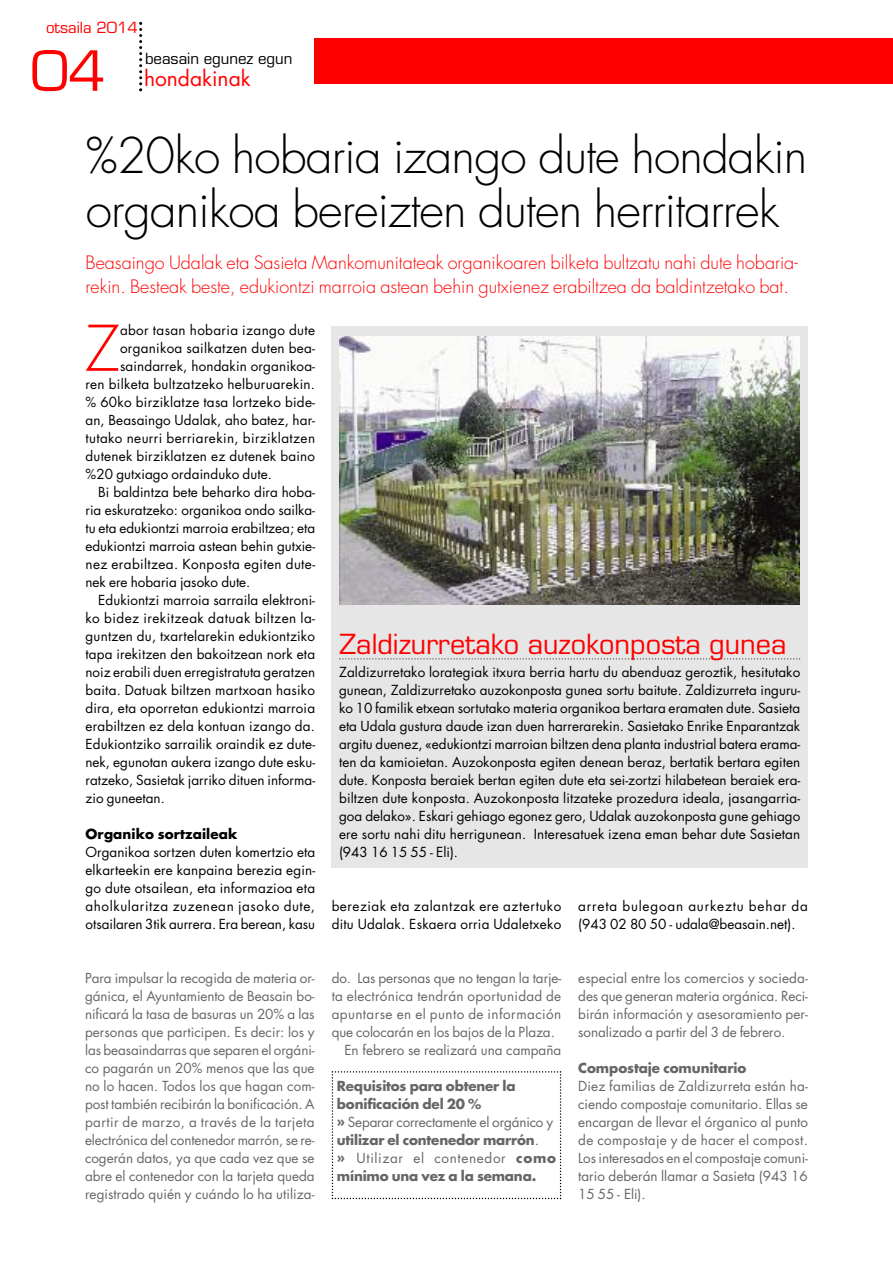
<style>
.page{position:relative;width:893px;height:1263px;background:#fff}
.page>*{position:absolute;margin:0;border:0;box-sizing:border-box;transform-origin:0 0}
.t1{font:300 61.2px "Futura";color:#f00}
.t2{font:54px "Eurostile";color:#f00}
.t3{font:300 48px/54px "Futura";letter-spacing:-.02em;color:#000}
.t4{font:27px "Eurostile";color:#f00}
.t5{font:21px "Futura";color:#f00}
.t6{font:300 18px/24px "Futura";color:#f00}
.t7{font:15px "Eurostile";color:#000}
.t8{font:15px "Eurostile";color:#f00}
.t9{font:13.5px/18px "Futura";letter-spacing:.01em;color:#000;text-align:justify}
.t10{font:13.5px/18px "Futura";color:#666;text-align:justify}
.t11{font:700 13.5px/18px "Futura";letter-spacing:-.015em;color:#666}
.t12{font:13.5px "Futura";letter-spacing:.03em;color:#000}
.t13{font:13.5px/18px "Futura";letter-spacing:.06em;color:#000}
.t14{font:13.5px "Futura";letter-spacing:.035em;color:#000}
.t15{font:13.5px "Futura";letter-spacing:.02em;color:#666}
.t16{font:13.5px "Futura";letter-spacing:.03em;color:#666}
.t17{font:700 13.5px "Futura";letter-spacing:.005em;color:#000}
.s1{font-weight:400}
</style>
<div class="page">
<div style="left:332px;top:327px;width:476px;height:541px;background:#e6e6e6"></div>
<svg style="left:339px;top:658px;width:461px;height:2px"></svg>
<svg style="left:139px;top:22px;width:3px;height:69px"></svg>
<div style="left:315px;top:38px;width:578px;height:45px;background:#f00"></div>
<img style="left:339px;top:336px;width:460px;height:269px">
<svg style="left:332px;top:1071px;width:229px;height:128px"></svg>
<p class="t8" style="left:46px;top:21px;width:93px">otsaila 2014</p>
<h2 class="t2" style="left:31px;top:50px;width:76px">04</h2>
<p class="t7" style="left:145px;top:52px;width:149px">beasain egunez egun</p>
<h3 class="t5" style="left:144px;top:69px;width:108px">hondakinak</h3>
<h3 class="t3" style="left:86px;top:132px;width:723px">%20ko hobaria izango dute hondakin organikoa bereizten duten herritarrek</h3>
<h3 class="t6" style="left:86px;top:252px;width:714px">Beasaingo Udalak eta Sasieta Mankomunitateak organikoaren bilketa bultzatu nahi dute hobaria&shy;rekin. Besteak beste, edukiontzi marroia astean behin gutxienez erabiltzea da baldintzetako bat.</h3>
<h1 class="t1" style="left:85px;top:320px;width:36px">Z</h1>
<p class="t9" style="left:120px;top:322px;width:197px">abor tasan hobaria izango dute</p>
<p class="t9" style="left:120px;top:340px;width:197px">organikoa sailkatzen duten bea-</p>
<p class="t9" style="left:120px;top:358px;width:197px">saindarrek, hondakin organikoa-</p>
<p class="t9" style="left:85px;top:376px;width:231px">ren bilketa bultzatzeko helburuarekin.</p>
<p class="t9" style="left:85px;top:394px;width:231px">% 60ko birziklatze tasa lortzeko bide-</p>
<p class="t9" style="left:85px;top:412px;width:231px">an, Beasaingo Udalak, aho batez, har-</p>
<p class="t12" style="left:85px;top:432px;width:231px">tutako neurri berriarekin, birziklatzen</p>
<p class="t9" style="left:85px;top:448px;width:231px">dutenek birziklatzen ez dutenek baino</p>
<p class="t9" style="left:85px;top:466px;width:188px">%20 gutxiago ordainduko dute.</p>
<p class="t9" style="left:98px;top:484px;width:218px">Bi baldintza bete beharko dira hoba-</p>
<p class="t9" style="left:86px;top:502px;width:231px">ria eskuratzeko: organikoa ondo sailka-</p>
<p class="t9" style="left:86px;top:520px;width:231px">tu eta edukiontzi marroia erabiltzea; eta</p>
<p class="t9" style="left:86px;top:538px;width:231px">edukiontzi marroia astean behin gutxie-</p>
<p class="t12" style="left:86px;top:558px;width:231px">nez erabiltzea. Konposta egiten dute-</p>
<p class="t9" style="left:86px;top:574px;width:166px">nek ere hobaria jasoko dute.</p>
<p class="t9" style="left:98px;top:592px;width:218px">Edukiontzi marroia sarraila elektroni-</p>
<p class="t14" style="left:86px;top:612px;width:231px">ko bidez irekitzeak datuak biltzen la-</p>
<p class="t9" style="left:86px;top:628px;width:231px">guntzen du, txartelarekin edukiontziko</p>
<p class="t9" style="left:86px;top:646px;width:231px">tapa irekitzen den bakoitzean nork eta</p>
<p class="t9" style="left:86px;top:664px;width:231px">noiz erabili duen erregistratuta geratzen</p>
<p class="t9" style="left:86px;top:682px;width:231px">baita. Datuak biltzen martxoan hasiko</p>
<p class="t9" style="left:86px;top:700px;width:231px">dira, eta oporretan edukiontzi marroia</p>
<p class="t9" style="left:86px;top:718px;width:231px">erabiltzen ez dela kontuan izango da.</p>
<p class="t9" style="left:86px;top:736px;width:231px">Edukiontziko sarrailik oraindik ez dute-</p>
<p class="t9" style="left:86px;top:754px;width:231px">nek, egunotan aukera izango dute esku-</p>
<p class="t9" style="left:86px;top:772px;width:231px">ratzeko, Sasietak jarriko dituen informa-</p>
<p class="t9" style="left:86px;top:790px;width:81px">zio guneetan.</p>
<p class="t17" style="left:86px;top:828px;width:153px">Organiko sortzaileak</p>
<p class="t9" style="left:86px;top:844px;width:231px">Organikoa sortzen duten komertzio eta elkarteekin ere kanpaina berezia egin&shy;go dute otsailean, eta informazioa eta aholkularitza zuzenean jasoko dute, otsailaren 3tik aurrera. Era berean, kasu</p>
<h3 class="t4" style="left:339px;top:634px;width:449px">Zaldizurretako auzokonposta gunea</h3>
<p class="t9" style="left:339px;top:664px;width:463px">Zaldizurretako lorategiak itxura berria hartu du abenduaz geroztik, hesitutako gunean, Zaldizurretako auzokonposta gunea sortu baitute. Zaldizurreta inguru&shy;ko 10 familik etxean sortutako materia organikoa bertara eramaten dute. Sasieta eta Udala gustura daude izan duen harrerarekin. Sasietako Enrike Enparantzak argitu duenez, «edukiontzi marroian biltzen dena planta industrial batera erama&shy;ten da kamioietan. Auzokonposta egiten denean beraz, bertatik bertara egiten dute. Konposta beraiek bertan egiten dute eta sei-zortzi hilabetean beraiek era&shy;biltzen dute konposta. Auzokonposta litzateke prozedura ideala, jasangarria&shy;goa delako». Eskari gehiago egonez gero, Udalak auzokonposta gune gehiago ere sortu nahi ditu herrigunean. Interesatuek izena eman behar dute Sasietan (943 16 15 55 - Eli).</p>
<p class="t9" style="left:332px;top:898px;width:231px">bereziak eta zalantzak ere aztertuko ditu Udalak. Eskaera orria Udaletxeko</p>
<p class="t13" style="left:578px;top:898px;width:231px">arreta bulegoan aurkeztu behar da (943 02 80 50 - udala@beasain.net).</p>
<p class="t10" style="left:85px;top:970px;width:231px">Para impulsar la recogida de materia or&shy;gánica, el Ayuntamiento de Beasain bo&shy;nificará la tasa de basuras un 20% a las personas que participen. Es decir: los y las beasaindarras que separen el orgáni&shy;co pagarán un 20% menos que las que no lo hacen. Todos los que hagan com&shy;post también recibirán la bonificación. A partir de marzo, a través de la tarjeta electrónica del contenedor marrón, se re&shy;cogerán datos, ya que cada vez que se abre el contenedor con la tarjeta queda registrado quién y cuándo lo ha utiliza-</p>
<p class="t10" style="left:578px;top:970px;width:231px">especial entre los comercios y socieda&shy;des que generan materia orgánica. Reci&shy;birán información y asesoramiento per&shy;sonalizado a partir del 3 de febrero.</p>
<p class="t10" style="left:332px;top:970px;width:231px">do. Las personas que no tengan la tarje-</p>
<p class="t15" style="left:332px;top:990px;width:231px">ta electrónica tendrán oportunidad de</p>
<p class="t16" style="left:332px;top:1008px;width:231px">apuntarse en el punto de información</p>
<p class="t10" style="left:332px;top:1024px;width:225px">que colocarán en los bajos de la Plaza.</p>
<p class="t10" style="left:344px;top:1042px;width:218px">En febrero se realizará una campaña</p>
<p class="t11" style="left:578px;top:1060px;width:170px">Compostaje comunitario</p>
<p class="t10" style="left:578px;top:1078px;width:231px">Diez familias de Zaldizurreta están ha&shy;ciendo compostaje comunitario. Ellas se encargan de llevar el órganico al punto de compostaje y de hacer el compost.<br>Los interesados en el compostaje comuni&shy;tario deberán llamar a Sasieta (943 16<br>15 55 - Eli).</p>
<p class="t11" style="left:337px;top:1078px;width:221px">Requisitos para obtener la bonificación del 20 %<br>» <span class="s1">Separar correctamente el orgánico y </span>utilizar el contenedor marrón<span class="s1">.<br></span>» <span class="s1">Utilizar el contenedor</span> como mínimo una vez a la semana.</p>
</div>
